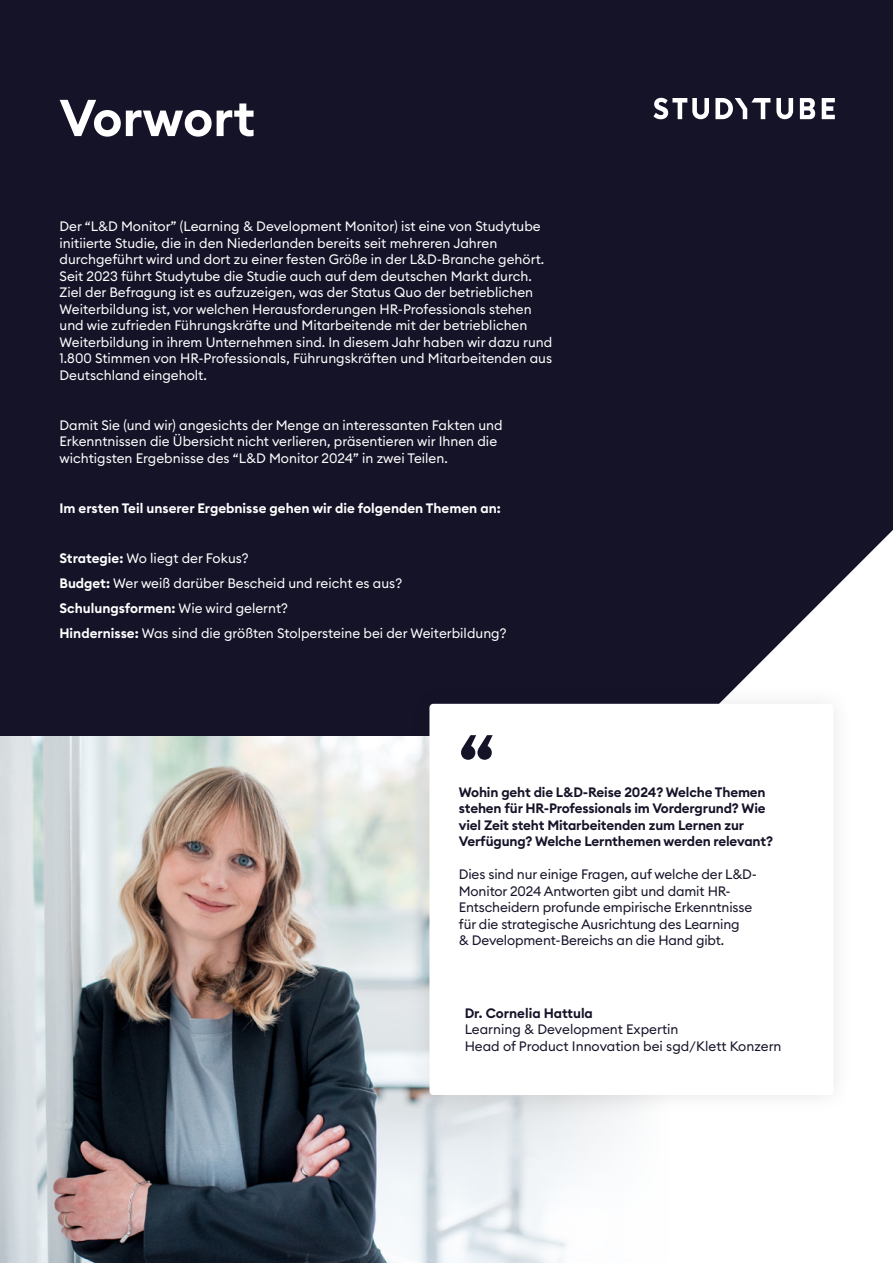
<style>
.page{position:relative;width:893px;height:1263px;background:#fff}
.page>*{position:absolute;margin:0;border:0;box-sizing:border-box;transform-origin:0 0}
.t1{font:600 71.55px "Euclid Circular B";color:#151328}
.t2{font:600 51px "Euclid Circular B";color:#fff}
.t3{font:13.5px/16.5px "Euclid Circular B";color:#fff}
.t4{font:13.5px/16.5px "Euclid Circular B";letter-spacing:-.01em;color:#151328}
.t5{font:600 13.5px/16.5px "Euclid Circular B";letter-spacing:-.01em;color:#151328}
.t6{font:600 13.5px "Euclid Circular B";color:#fff}
.s1{font-weight:600}
</style>
<div class="page">
<div style="left:0;top:0;width:893px;height:736px;background:#151328"></div>
<svg style="left:740px;top:530px;width:153px;height:206px;fill:#fff"></svg>
<img style="left:0;top:737px;width:624px;height:526px">
<svg style="left:776px;top:98px;width:17px;height:21px"></svg>
<svg style="left:822px;top:98px;width:13px;height:21px"></svg>
<svg style="left:800px;top:98px;width:15px;height:21px"></svg>
<svg style="left:715px;top:98px;width:55px;height:21px"></svg>
<svg style="left:653px;top:98px;width:56px;height:21px"></svg>
<div style="left:408px;top:683px;width:447px;height:433px;background:#000;opacity:.1"></div>
<div style="left:429px;top:704px;width:404px;height:391px;background:#fff;border-radius:4px"></div>
<h2 class="t2" style="left:60px;top:85px;width:197px">Vorwort</h2>
<p class="t3" style="left:60px;top:218px;width:494px">Der “L&amp;D Monitor” (Learning &amp; Development Monitor) ist eine von Studytube initiierte Studie, die in den Niederlanden bereits seit mehreren Jahren durchgeführt wird und dort zu einer festen Größe in der L&amp;D-Branche gehört.<br>Seit 2023 führt Studytube die Studie auch auf dem deutschen Markt durch.<br>Ziel der Befragung ist es aufzuzeigen, was der Status Quo der betrieblichen Weiterbildung ist, vor welchen Herausforderungen HR-Professionals stehen und wie zufrieden Führungskräfte und Mitarbeitende mit der betrieblichen Weiterbildung in ihrem Unternehmen sind. In diesem Jahr haben wir dazu rund 1.800 Stimmen von HR-Professionals, Führungskräften und Mitarbeitenden aus Deutschland eingeholt.</p>
<p class="t3" style="left:60px;top:416px;width:445px">Damit Sie (und wir) angesichts der Menge an interessanten Fakten und<br>Erkenntnissen die Übersicht nicht verlieren, präsentieren wir Ihnen die wichtigsten Ergebnisse des “L&amp;D Monitor 2024” in zwei Teilen.</p>
<p class="t6" style="left:60px;top:499px;width:443px">Im ersten Teil unserer Ergebnisse gehen wir die folgenden Themen an:</p>
<p class="t3" style="left:60px;top:545px;width:449px;line-height:25px"><span class="s1">Strategie:</span> Wo liegt der Fokus?<br><span class="s1">Budget:</span> Wer weiß darüber Bescheid und reicht es aus?<br><span class="s1">Schulungsformen:</span> Wie wird gelernt?<br><span class="s1">Hindernisse:</span> Was sind die größten Stolpersteine bei der Weiterbildung?</p>
<h1 class="t1" style="left:459px;top:714px;width:38px">“</h1>
<p class="t5" style="left:459px;top:784px;width:316px">Wohin geht die L&amp;D-Reise 2024? Welche Themen stehen für HR-Professionals im Vordergrund? Wie viel Zeit steht Mitarbeitenden zum Lernen zur Verfügung? Welche Lernthemen werden relevant?</p>
<p class="t4" style="left:459px;top:866px;width:300px">Dies sind nur einige Fragen, auf welche der L&amp;D-Monitor 2024 Antworten gibt und damit HR-Entscheidern profunde empirische Erkenntnisse für die strategische Ausrichtung des Learning<br>&amp; Development-Bereichs an die Hand gibt.</p>
<p class="t5" style="left:465px;top:1005px;width:130px">Dr. Cornelia Hattula</p>
<p class="t4" style="left:465px;top:1021px;width:318px">Learning &amp; Development Expertin<br>Head of Product Innovation bei sgd/Klett Konzern</p>
</div>
